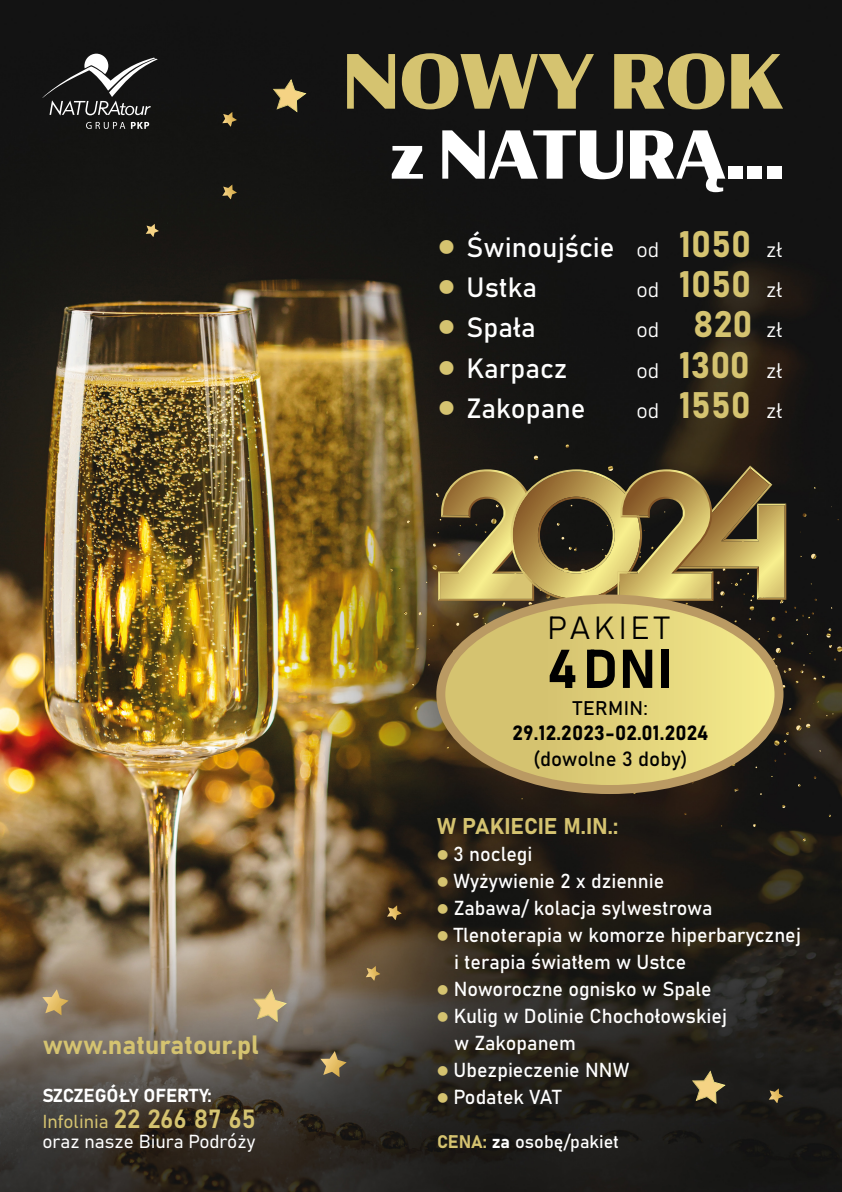
<style>
.page{position:relative;width:842px;height:1192px;background:#fff}
.page>*{position:absolute;margin:0;border:0;box-sizing:border-box;transform-origin:0 0}
.t1{font:900 74px "Condor";color:#d5c370}
.t2{font:900 65.4px "Condor";color:#fff}
.t3{font:53.9px "Bahnschrift";color:#000}
.t4{font:31.65px "Bahnschrift";letter-spacing:.12em;color:#000}
.t5{font:27.55px "Bahnschrift";color:#fff}
.t6{font:26.15px "Bahnschrift";color:#d5c370}
.t7{font:22.5px "Bahnschrift";color:#d5c370}
.t8{font:20.85px "Bahnschrift";color:#fff}
.t9{font:20.35px/25.1px "Bahnschrift";color:#000;text-align:center}
.t10{font:20px/27px "Bahnschrift";color:#fff}
.t11{font:19.5px "Bahnschrift";letter-spacing:.02em;color:#000}
.t12{font:18.6px/26px "Bahnschrift";color:#fff}
.t13{font:18px "Bahnschrift";color:#fff}
.s1{color:#d5c370}
.s2{font-size:26px;color:#d5c370}
.s3{font-family:"MS Gothic";font-size:17px;color:#d5c370}
.s4{font-size:20.85px}
.s5{font-size:36.45px;color:#d5c370}
.s6{font-family:"Lato";font-weight:900;color:#d5c370}
</style>
<div class="page">
<img style="left:0;top:0;width:842px;height:1192px">
<svg style="left:802px;top:838px;width:4px;height:3px"></svg>
<svg style="left:533px;top:456px;width:5px;height:4px"></svg>
<svg style="left:565px;top:444px;width:4px;height:4px"></svg>
<svg style="left:399px;top:466px;width:443px;height:333px;background:#665833"></svg>
<svg style="left:222px;top:185px;width:15px;height:14px"></svg>
<svg style="left:769px;top:1088px;width:14px;height:15px"></svg>
<svg style="left:222px;top:112px;width:15px;height:15px"></svg>
<svg style="left:366px;top:966px;width:14px;height:14px"></svg>
<svg style="left:387px;top:905px;width:14px;height:15px"></svg>
<svg style="left:146px;top:224px;width:13px;height:13px"></svg>
<svg style="left:42px;top:989px;width:26px;height:26px"></svg>
<svg style="left:320px;top:1051px;width:26px;height:26px"></svg>
<svg style="left:253px;top:989px;width:34px;height:33px"></svg>
<svg style="left:273px;top:79px;width:33px;height:33px"></svg>
<svg style="left:692px;top:1070px;width:34px;height:34px"></svg>
<svg style="left:441px;top:599px;width:338px;height:191px;background:#beae66"></svg>
<div style="left:436px;top:595px;width:347px;height:199px;border:9px solid #ba9a63;border-radius:50%"></div>
<svg style="left:42px;top:54px;width:116px;height:61px;background:#3f3f3f"></svg>
<svg style="left:86px;top:122px;width:39px;height:7px"></svg>
<svg style="left:131px;top:122px;width:18px;height:7px"></svg>
<h3 class="t6" style="left:43px;top:1025px;width:218px">www.naturatour.pl</h3>
<p class="t12" style="left:42px;top:1081px;width:215px">SZCZEGÓŁY OFERTY:<br><span class="s1">Infolinia</span> <span class="s2">22 266 87 65</span></p>
<p class="t12" style="left:42px;top:1127px;width:214px">oraz nasze Biura Podróży</p>
<h1 class="t1" style="left:343px;top:31px;width:442px">NOWY ROK</h1>
<h2 class="t2" style="left:391px;top:110px;width:395px">z NATURĄ...</h2>
<h3 class="t5" style="left:438px;top:226px;width:346px"><span class="s3">●</span> Świnoujście <span class="s4">od</span> <span class="s5">1050</span> <span class="s4">zł</span></h3>
<h3 class="t5" style="left:438px;top:266px;width:101px"><span class="s3">●</span> Ustka</h3>
<p class="t8" style="left:637px;top:274px;width:148px">od <span class="s5">1050</span> zł</p>
<h3 class="t5" style="left:438px;top:307px;width:99px"><span class="s3">●</span> Spała</h3>
<p class="t8" style="left:637px;top:314px;width:148px">od <span class="s5">820</span> zł</p>
<h3 class="t5" style="left:438px;top:347px;width:131px"><span class="s3">●</span> Karpacz</h3>
<p class="t8" style="left:637px;top:355px;width:148px">od <span class="s5">1300</span> zł</p>
<h3 class="t5" style="left:438px;top:388px;width:149px"><span class="s3">●</span> Zakopane</h3>
<p class="t8" style="left:637px;top:395px;width:148px">od <span class="s5">1550</span> zł</p>
<h3 class="t4" style="left:548px;top:603px;width:123px">PAKIET</h3>
<h3 class="t3" style="left:547px;top:628px;width:127px">4DNI</h3>
<p class="t11" style="left:573px;top:694px;width:77px">TERMIN:</p>
<p class="t9" style="left:512px;top:719px;width:197px">29.12.2023-02.01.2024 (dowolne 3 doby)</p>
<p class="t7" style="left:437px;top:809px;width:183px">W PAKIECIE M.IN.:</p>
<p class="t10" style="left:437px;top:839px;width:97px"><span class="s6">•</span> 3 noclegi</p>
<p class="t10" style="left:437px;top:866px;width:229px"><span class="s6">•</span> Wyżywienie 2 x dziennie</p>
<p class="t10" style="left:437px;top:893px;width:277px"><span class="s6">•</span> Zabawa/ kolacja sylwestrowa</p>
<p class="t10" style="left:454px;top:920px;width:349px;text-indent:-17px"><span class="s6">•</span> Tlenoterapia w komorze hiperbarycznej i terapia światłem w Ustce</p>
<p class="t10" style="left:437px;top:974px;width:276px"><span class="s6">•</span> Noworoczne ognisko w Spale</p>
<p class="t10" style="left:454px;top:1001px;width:275px;text-indent:-17px"><span class="s6">•</span> Kulig w Dolinie Chochołowskiej w Zakopanem</p>
<p class="t10" style="left:437px;top:1055px;width:194px"><span class="s6">•</span> Ubezpieczenie NNW</p>
<p class="t10" style="left:437px;top:1082px;width:126px"><span class="s6">•</span> Podatek VAT</p>
<p class="t13" style="left:437px;top:1128px;width:184px"><span class="s1">CENA:</span> za osobę/pakiet</p>
</div>
